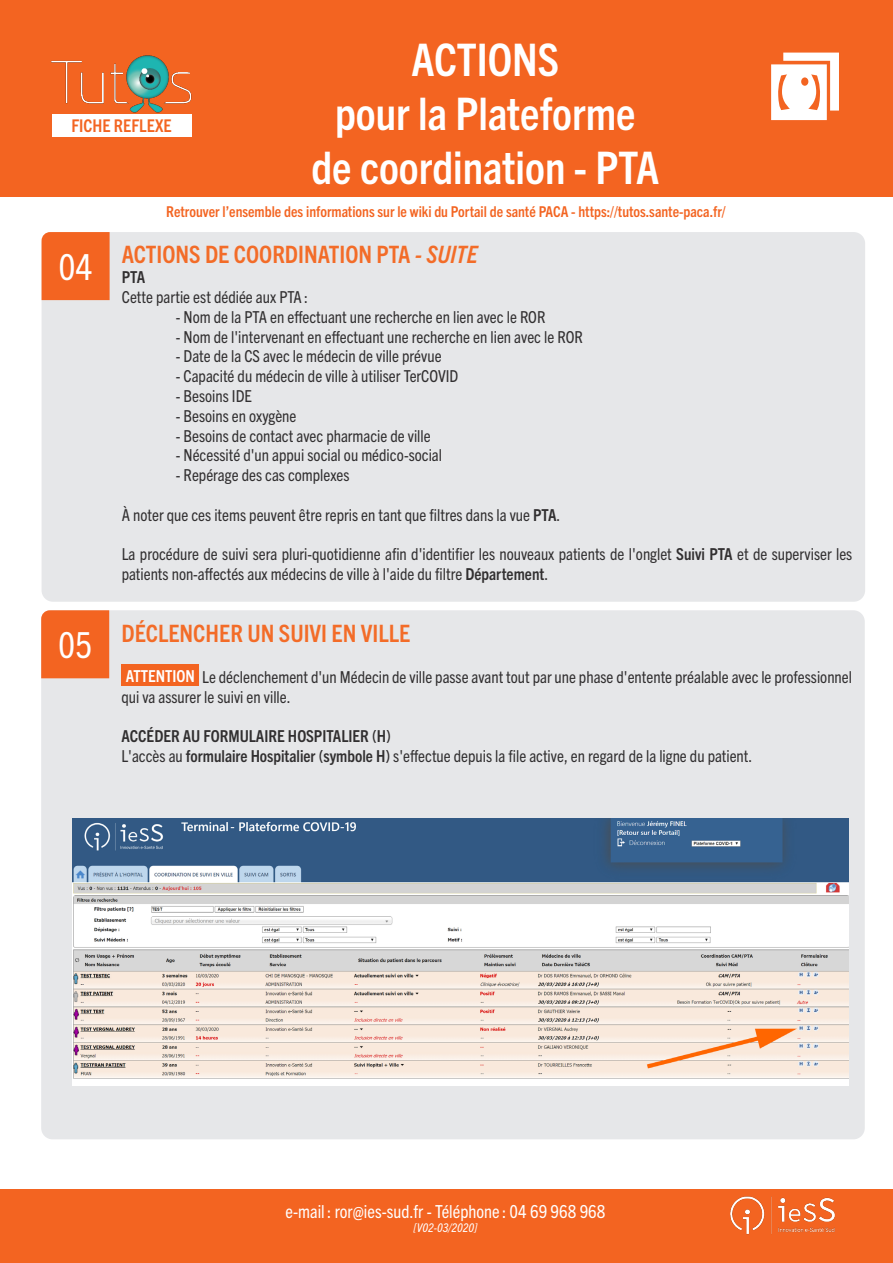
<style>
.page{position:relative;width:893px;height:1263px;background:#fff}
.page>*{position:absolute;margin:0;border:0;box-sizing:border-box;transform-origin:0 0}
.t1{font:700 condensed 45px/54px "Trade Gothic Next LT Pro";color:#fff;text-align:center}
.t2{font:condensed 36px "Trade Gothic Next LT Pro";color:#fff}
.t3{font:700 condensed 24px "Trade Gothic Next LT Pro";color:#f36c28}
.t4{font:condensed 18px "Trade Gothic Next LT Pro";color:#fff}
.t5{font:700 condensed 17.55px "Trade Gothic Next LT Pro";color:#f36421}
.t6{font:condensed 16.5px/19.8px "Trade Gothic Next LT Pro";color:#312f30}
.t7{font:700 condensed 16.5px "Trade Gothic Next LT Pro";color:#312f30}
.t8{font:700 condensed 15px "Trade Gothic Next LT Pro";color:#f36421}
.t9{font:italic condensed 12px "Trade Gothic Next LT Pro";color:#fff}
.s1{font-style:italic}
.s2{font-weight:700}
.s3{font-weight:700;color:#fff}
</style>
<div class="page">
<div style="left:0;top:0;width:893px;height:197px;background:#f36421"></div>
<svg style="left:771px;top:53px;width:68px;height:67px"></svg>
<div style="left:0;top:1189px;width:893px;height:74px;background:#f36421"></div>
<img style="left:730px;top:1196px;width:105px;height:39px">
<div style="left:52px;top:114px;width:139px;height:22px;background:#fff"></div>
<img style="left:51px;top:55px;width:141px;height:58px">
<div style="left:41px;top:610px;width:824px;height:529px;background:#e6e7e9;border-radius:11px"></div>
<div style="left:41px;top:610px;width:68px;height:68px;background:#f36421"></div>
<div style="left:121px;top:665px;width:78px;height:21px;background:#f36421"></div>
<img style="left:73px;top:819px;width:776px;height:267px">
<div style="left:42px;top:232px;width:823px;height:370px;background:#e6e7e9;border-radius:11px"></div>
<div style="left:42px;top:232px;width:68px;height:68px;background:#f36421"></div>
<p class="t5" style="left:71px;top:114px;width:102px">FICHE REFLEXE</p>
<h1 class="t1" style="left:311px;top:30px;width:349px">ACTIONS<br>pour la Plateforme de coordination - PTA</h1>
<p class="t8" style="left:166px;top:201px;width:561px">Retrouver l’ensemble des informations sur le wiki du Portail de santé PACA - https://tutos.sante-paca.fr/</p>
<p class="t2" style="left:58px;top:242px;width:36px">04</p>
<p class="t3" style="left:122px;top:238px;width:357px">ACTIONS DE COORDINATION PTA <span class="s1">- SUITE</span></p>
<p class="t7" style="left:122px;top:266px;width:25px">PTA</p>
<p class="t6" style="left:122px;top:286px;width:188px">Cette partie est dédiée aux PTA :</p>
<p class="t6" style="left:176px;top:306px;width:371px">- Nom de la PTA en effectuant une recherche en lien avec le ROR</p>
<p class="t6" style="left:176px;top:326px;width:408px">- Nom de l'intervenant en effectuant une recherche en lien avec le ROR</p>
<p class="t6" style="left:176px;top:345px;width:267px">- Date de la CS avec le médecin de ville prévue</p>
<p class="t6" style="left:176px;top:365px;width:284px">- Capacité du médecin de ville à utiliser TerCOVID</p>
<p class="t6" style="left:176px;top:385px;width:78px">- Besoins IDE</p>
<p class="t6" style="left:176px;top:405px;width:122px">- Besoins en oxygène</p>
<p class="t6" style="left:176px;top:425px;width:256px">- Besoins de contact avec pharmacie de ville</p>
<p class="t6" style="left:176px;top:444px;width:268px">- Nécessité d'un appui social ou médico-social</p>
<p class="t6" style="left:176px;top:464px;width:175px">- Repérage des cas complexes</p>
<p class="t6" style="left:122px;top:504px;width:440px">À noter que ces items peuvent être repris en tant que filtres dans la vue <span class="s2">PTA</span>.</p>
<p class="t6" style="left:122px;top:543px;width:732px">La procédure de suivi sera pluri-quotidienne afin d'identifier les nouveaux patients de l'onglet <span class="s2">Suivi PTA</span> et de superviser les patients non-affectés aux médecins de ville à l'aide du filtre <span class="s2">Département</span>.</p>
<p class="t2" style="left:58px;top:620px;width:36px">05</p>
<p class="t3" style="left:121px;top:616px;width:290px">DÉCLENCHER UN SUIVI EN VILLE</p>
<p class="t6" style="left:126px;top:666px;width:728px"><span class="s3">ATTENTION</span> Le déclenchement d'un Médecin de ville passe avant tout par une phase d'entente préalable avec le professionnel</p>
<p class="t6" style="left:121px;top:686px;width:171px">qui va assurer le suivi en ville.</p>
<p class="t7" style="left:121px;top:725px;width:271px">ACCÉDER AU FORMULAIRE HOSPITALIER (H)</p>
<p class="t6" style="left:121px;top:745px;width:632px">L'accès au <span class="s2">formulaire Hospitalier (symbole H)</span> s'effectue depuis la file active, en regard de la ligne du patient.</p>
<p class="t4" style="left:286px;top:1199px;width:321px">e-mail : ror@ies-sud.fr - Téléphone : 04 69 968 968</p>
<p class="t9" style="left:414px;top:1220px;width:65px">[V02-03/2020]</p>
</div>
